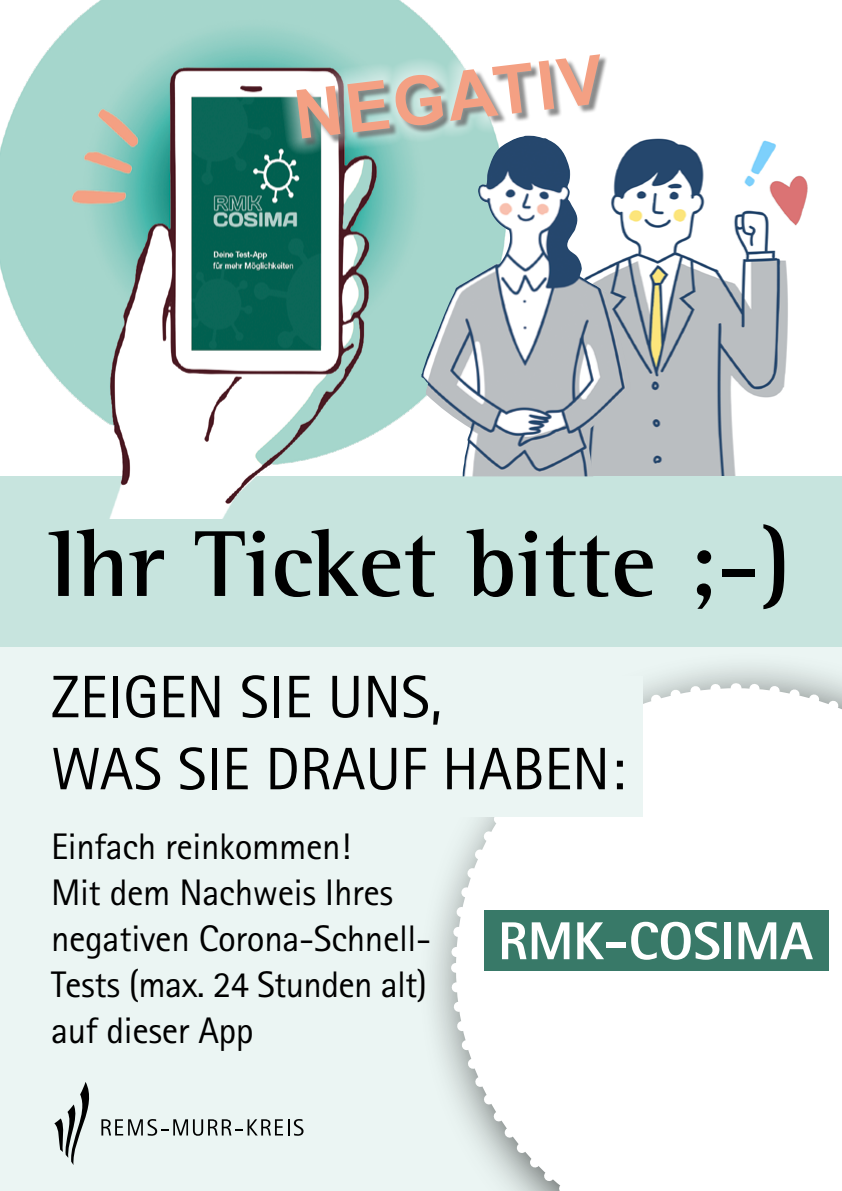
<style>
.page{position:relative;width:842px;height:1191px;background:#fff}
.page>*{position:absolute;margin:0;border:0;box-sizing:border-box;transform-origin:0 0}
.t1{font:700 96px "Rotis Semi Serif Pro";color:#000}
.t2{font:700 67.8px "Arial";color:#f4a083}
.t3{font:60px/72px "Rotis Sans Serif Pro";color:#000}
.t4{font:800 53.4px "Rotis Sans Serif Pro";color:#fff}
.t5{font:37px/46px "Rotis Sans Serif Pro";letter-spacing:-.01em;color:#000}
</style>
<div class="page">
<div style="left:0;top:641px;width:842px;height:550px;background:#ebf5f3"></div>
<div style="left:417px;top:649px;width:425px;height:542px;background:#000;opacity:.75"></div>
<div style="left:600px;top:688px;width:242px;height:503px;background:#fff"></div>
<svg style="left:446px;top:678px;width:280px;height:284px;background:#f9fafa"></svg>
<svg style="left:735px;top:678px;width:107px;height:49px;background:#eef0f0"></svg>
<svg style="left:446px;top:962px;width:154px;height:229px;background:#f1f4f3"></svg>
<div style="left:51px;top:676px;width:591px;height:140px;background:#ebf5f3"></div>
<svg style="left:54px;top:1082px;width:249px;height:83px"></svg>
<img style="left:631px;top:138px;width:177px;height:338px">
<div style="left:0;top:476px;width:842px;height:170px;background:#c7e4de"></div>
<img style="left:0;top:0;width:560px;height:518px">
<svg style="left:278px;top:34px;width:329px;height:125px"></svg>
<img style="left:421px;top:136px;width:210px;height:340px">
<div style="left:485px;top:910px;width:344px;height:60px;background:#387968"></div>
<h2 class="t2" style="left:288px;top:69px;width:312px;rotate:-7deg">NEGATIV</h2>
<h1 class="t1" style="left:49px;top:505px;width:743px">Ihr Ticket bitte ;-)</h1>
<h3 class="t3" style="left:51px;top:661px;width:576px">ZEIGEN SIE UNS,<br>WAS SIE DRAUF HABEN:</h3>
<p class="t5" style="left:51px;top:824px;width:382px">Einfach reinkommen!<br>Mit dem Nachweis Ihres negativen Corona-Schnell-<br>Tests (max. 24 Stunden alt) auf dieser App</p>
<h3 class="t4" style="left:498px;top:907px;width:316px">RMK-COSIMA</h3>
</div>
